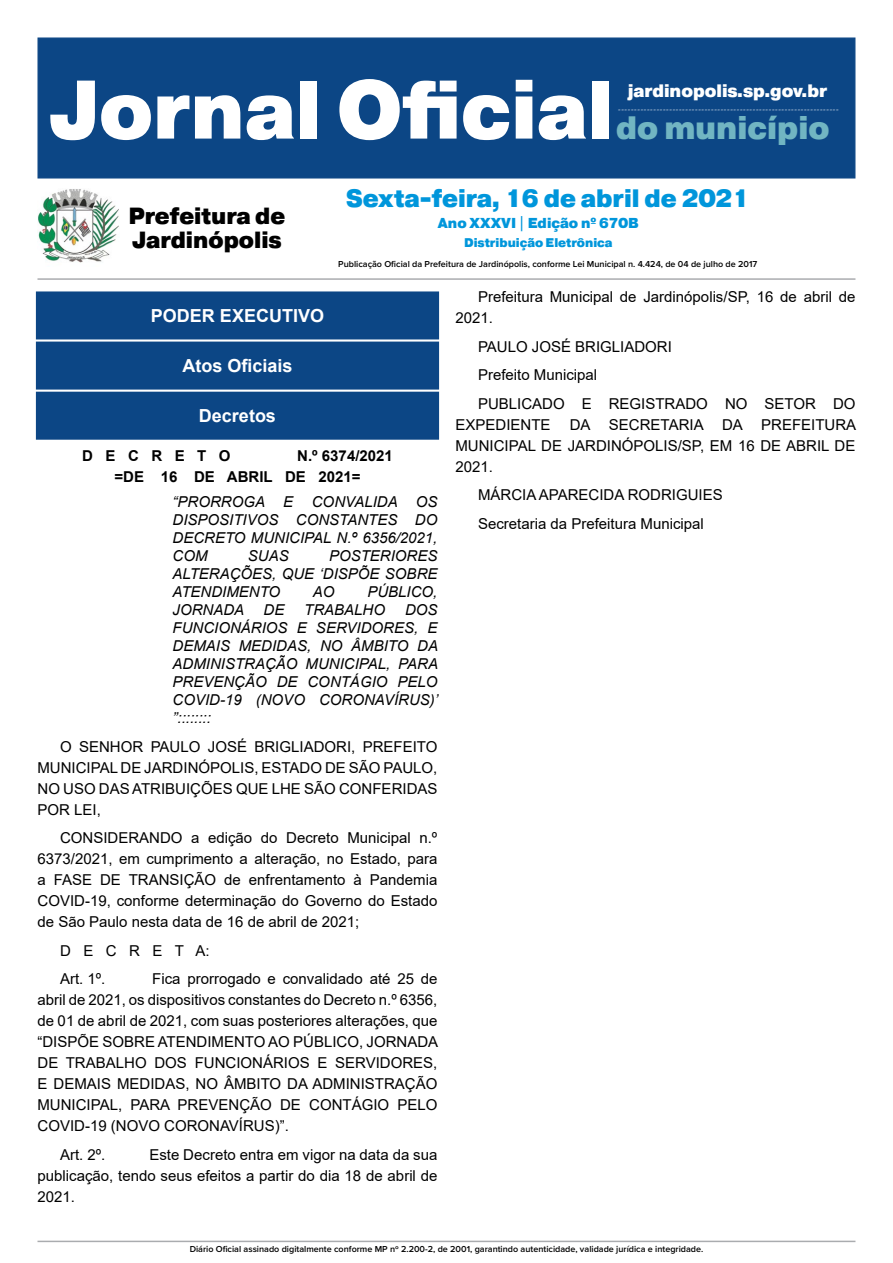
<style>
.page{position:relative;width:893px;height:1263px;background:#fff}
.page>*{position:absolute;margin:0;border:0;box-sizing:border-box;transform-origin:0 0}
.t1{font:900 82.8px "Pragmatica Ext";color:#fff;scale:.83 1}
.t2{font:900 32.4px "Pragmatica Ext";color:#71b5c2;scale:.83 1}
.t3{font:900 25.2px "Pragmatica Ext";color:#0096db;scale:.83 1}
.t4{font:900 23.4px/23.4px "Pragmatica Ext";color:#000;scale:.83 1}
.t5{font:700 18px "Arial";color:#fff}
.t6{font:900 18px "Pragmatica Ext";color:#fff;scale:.83 1}
._2_-_Corpo{font:15px/21px "Arial";color:#000;text-align:justify}
._3_-_Ementa{font:italic 15px/18px "Arial";color:#000;text-align:justify}
._1_-_Cabeçalho{font:700 15px "Arial";color:#000}
.t7{font:900 14.4px "Pragmatica Ext";color:#0096db;scale:.83 1}
.t8{font:900 12.6px "Pragmatica Ext";color:#0096db;scale:.83 1}
.t9{font:600 9px "Proxima Nova";color:#000}
.t10{font:9px "Minion Pro";color:#fff}
</style>
<div class="page">
<div style="left:38px;top:38px;width:817px;height:140px;background:#0c4685"></div>
<hr style="left:38px;top:278px;width:817px;height:2px;background:#aaacaf">
<hr style="left:37px;top:1241px;width:818px;height:1px;background:#aaacaf">
<img style="left:37px;top:189px;width:82px;height:74px">
<div style="left:36px;top:292px;width:402px;height:47px;background:#0c4685"></div>
<div style="left:36px;top:291px;width:403px;height:48px;border:1px solid #0c4685"></div>
<div style="left:36px;top:342px;width:402px;height:47px;background:#0c4685"></div>
<div style="left:36px;top:342px;width:403px;height:48px;border:1px solid #0c4685"></div>
<div style="left:36px;top:392px;width:402px;height:47px;background:#0c4685"></div>
<div style="left:36px;top:392px;width:403px;height:48px;border:1px solid #0c4685"></div>
<h1 class="t1" style="left:49px;top:55px;width:681px">Jornal Oficial</h1>
<p class="t6" style="left:628px;top:79px;width:242px">jardinopolis.sp.gov.br</p>
<p class="t10" style="left:618px;top:103px;width:223px">---------------------------------------------------------------------</p>
<h2 class="t2" style="left:616px;top:107px;width:259px">do município</h2>
<h3 class="t4" style="left:129px;top:205px;width:190px">Prefeitura de<br>Jardinópolis</h3>
<h3 class="t3" style="left:346px;top:182px;width:487px">Sexta-feira, 16 de abril de 2021</h3>
<p class="t7" style="left:438px;top:214px;width:244px">Ano XXXVI | Edição nº 670B</p>
<p class="t9" style="left:338px;top:257px;width:421px">Publicação Oficial da Prefeitura de Jardinópolis, conforme Lei Municipal n. 4.424, de 04 de julho de 2017</p>
<p class="t8" style="left:464px;top:234px;width:180px">Distribuição Eletrônica</p>
<p class="t5" style="left:151px;top:303px;width:175px">PODER EXECUTIVO</p>
<p class="t5" style="left:182px;top:353px;width:112px">Atos Oficiais</p>
<p class="t5" style="left:199px;top:403px;width:79px">Decretos</p>
<p class="_1_-_Cabeçalho" style="left:82px;top:445px;width:150px">D E C R E T O</p>
<p class="_1_-_Cabeçalho" style="left:297px;top:445px;width:97px">N.º 6374/2021</p>
<p class="_1_-_Cabeçalho" style="left:115px;top:466px;width:247px">=DE 16 DE ABRIL DE 2021=</p>
<p class="_3_-_Ementa" style="left:172px;top:493px;width:266px">“PRORROGA E CONVALIDA OS DISPOSITIVOS CONSTANTES DO DECRETO MUNICIPAL N.º 6356/2021, COM</p>
<p class="_3_-_Ementa" style="left:172px;top:547px;width:266px;text-indent:157px">POSTERIORES ALTERAÇÕES, QUE ‘DISPÕE SOBRE ATENDIMENTO</p>
<p class="_3_-_Ementa" style="left:248px;top:547px;width:42px">SUAS</p>
<p class="_3_-_Ementa" style="left:313px;top:583px;width:23px">AO</p>
<p class="_3_-_Ementa" style="left:367px;top:583px;width:72px">PÚBLICO,</p>
<p class="_3_-_Ementa" style="left:172px;top:601px;width:267px;text-indent:232px">DOS FUNCIONÁRIOS E SERVIDORES, E DEMAIS MEDIDAS, NO ÂMBITO DA ADMINISTRAÇÃO MUNICIPAL, PARA PREVENÇÃO DE CONTÁGIO PELO COVID-19 (NOVO CORONAVÍRUS)’ ”::::::::</p>
<p class="_2_-_Corpo" style="left:38px;top:736px;width:401px;text-indent:22px">O SENHOR PAULO JOSÉ BRIGLIADORI, PREFEITO MUNICIPAL DE JARDINÓPOLIS, ESTADO DE SÃO PAULO, NO USO DAS ATRIBUIÇÕES QUE LHE SÃO CONFERIDAS POR LEI,</p>
<p class="_2_-_Corpo" style="left:38px;top:827px;width:401px;text-indent:22px">CONSIDERANDO a edição do Decreto Municipal n.º 6373/2021, em cumprimento a alteração, no Estado, para a FASE DE TRANSIÇÃO de enfrentamento à Pandemia COVID-19, conforme determinação do Governo do Estado de São Paulo nesta data de 16 de abril de 2021;</p>
<p class="_2_-_Corpo" style="left:60px;top:940px;width:151px">D E C R E T A:</p>
<p class="_2_-_Corpo" style="left:60px;top:968px;width:47px">Art. 1º.</p>
<p class="_3_-_Ementa" style="left:172px;top:601px;width:73px">JORNADA</p>
<p class="_3_-_Ementa" style="left:263px;top:601px;width:22px">DE</p>
<p class="_3_-_Ementa" style="left:304px;top:601px;width:82px">TRABALHO</p>
<p class="_2_-_Corpo" style="left:38px;top:968px;width:402px;text-indent:115px">Fica prorrogado e convalidado até 25 de abril de 2021, os dispositivos constantes do Decreto n.º 6356, de 01 de abril de 2021, com suas posteriores alterações, que “DISPÕE SOBRE ATENDIMENTO AO PÚBLICO, JORNADA DE TRABALHO DOS FUNCIONÁRIOS E SERVIDORES, E DEMAIS MEDIDAS, NO ÂMBITO DA ADMINISTRAÇÃO MUNICIPAL, PARA PREVENÇÃO DE CONTÁGIO PELO COVID-19 (NOVO CORONAVÍRUS)”.</p>
<p class="_2_-_Corpo" style="left:60px;top:1144px;width:47px">Art. 2º.</p>
<p class="_2_-_Corpo" style="left:38px;top:1144px;width:401px;text-indent:112px">Este Decreto entra em vigor na data da sua publicação, tendo seus efeitos a partir do dia 18 de abril de 2021.</p>
<p class="_2_-_Corpo" style="left:455px;top:286px;width:401px;text-indent:22px">Prefeitura Municipal de Jardinópolis/SP, 16 de abril de<br>2021.</p>
<p class="_2_-_Corpo" style="left:478px;top:336px;width:195px">PAULO JOSÉ BRIGLIADORI</p>
<p class="_2_-_Corpo" style="left:478px;top:364px;width:121px">Prefeito Municipal</p>
<p class="_2_-_Corpo" style="left:455px;top:393px;width:401px;text-indent:22px">PUBLICADO E REGISTRADO NO SETOR DO<br>EXPEDIENTE</p>
<p class="_2_-_Corpo" style="left:455px;top:414px;width:402px;text-indent:114px">DA SECRETARIA DA PREFEITURA MUNICIPAL DE JARDINÓPOLIS/SP, EM 16 DE ABRIL DE 2021.</p>
<p class="_2_-_Corpo" style="left:478px;top:484px;width:246px">MÁRCIA APARECIDA RODRIGUIES</p>
<p class="_2_-_Corpo" style="left:478px;top:513px;width:227px">Secretaria da Prefeitura Municipal</p>
<p class="t9" style="left:190px;top:1242px;width:515px">Diário Oficial assinado digitalmente conforme MP nº 2.200-2, de 2001, garantindo autenticidade, validade jurídica e integridade.</p>
</div>
